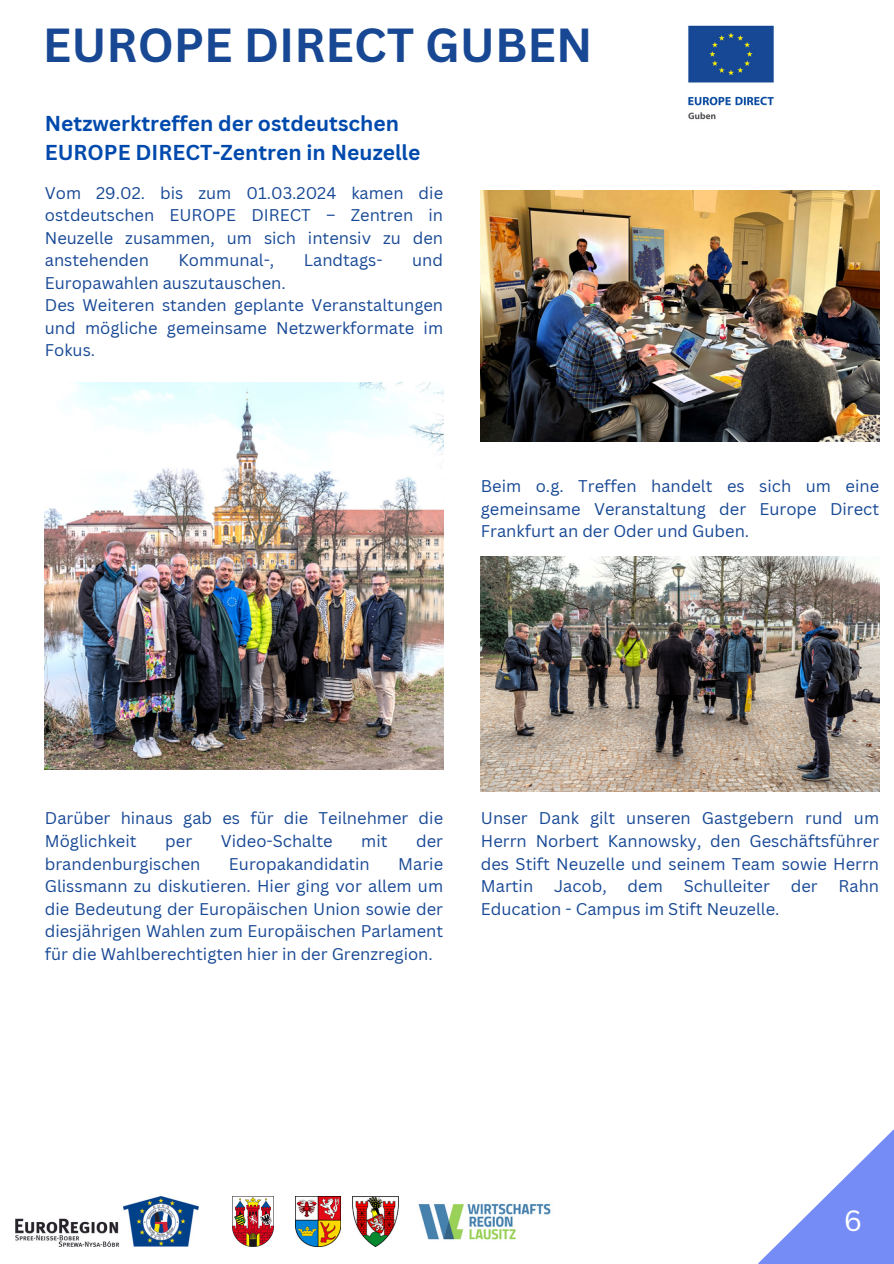
<style>
.page{position:relative;width:894px;height:1264px;background:#fff}
.page>*{position:absolute;margin:0;border:0;box-sizing:border-box;transform-origin:0 0}
.t1{font:700 46.5px "Canva Sans";color:#184893}
.t2{font:28.5px "Canva Sans";color:#fff}
.t3{font:700 21px/29.2px "Canva Sans";color:#004aad}
.t4{font:16.5px/22.5px "Canva Sans";color:#174895;text-align:justify}
</style>
<div class="page">
<svg style="left:758px;top:1130px;width:135px;height:133px"></svg>
<img style="left:688px;top:25px;width:86px;height:95px">
<img style="left:15px;top:1196px;width:184px;height:50px">
<img style="left:233px;top:1196px;width:40px;height:50px">
<img style="left:295px;top:1196px;width:45px;height:50px">
<img style="left:352px;top:1196px;width:47px;height:50px">
<img style="left:418px;top:1203px;width:133px;height:37px">
<img style="left:45px;top:383px;width:398px;height:387px">
<img style="left:480px;top:190px;width:399px;height:251px">
<img style="left:480px;top:556px;width:399px;height:235px">
<p class="t1" style="left:43px;top:12px;width:551px">EUROPE DIRECT GUBEN</p>
<p class="t3" style="left:45px;top:108px;width:377px">Netzwerktreffen der ostdeutschen<br>EUROPE DIRECT-Zentren in Neuzelle</p>
<p class="t4" style="left:45px;top:181px;width:400px">Vom 29.02. bis zum 01.03.2024 kamen die ostdeutschen EUROPE DIRECT – Zentren in Neuzelle zusammen, um sich intensiv zu den anstehenden</p>
<p class="t4" style="left:178px;top:248px;width:97px">Kommunal-,</p>
<p class="t4" style="left:304px;top:248px;width:80px">Landtags-</p>
<p class="t4" style="left:412px;top:248px;width:32px">und</p>
<p class="t4" style="left:45px;top:271px;width:242px">Europawahlen auszutauschen.</p>
<p class="t4" style="left:45px;top:293px;width:399px">Des Weiteren standen geplante Veranstaltungen und mögliche gemeinsame Netzwerkformate im Fokus.</p>
<p class="t4" style="left:480px;top:475px;width:399px">Beim o.g. Treffen handelt es sich um eine gemeinsame Veranstaltung der Europe Direct Frankfurt an der Oder und Guben.</p>
<p class="t4" style="left:45px;top:806px;width:399px">Darüber hinaus gab es für die Teilnehmer die<br>Möglichkeit</p>
<p class="t4" style="left:165px;top:829px;width:28px">per</p>
<p class="t4" style="left:221px;top:829px;width:113px">Video-Schalte</p>
<p class="t4" style="left:361px;top:829px;width:28px">mit</p>
<p class="t4" style="left:416px;top:829px;width:28px">der</p>
<p class="t4" style="left:45px;top:851px;width:157px">brandenburgischen</p>
<p class="t4" style="left:229px;top:851px;width:142px">Europakandidatin</p>
<p class="t4" style="left:45px;top:851px;width:399px;text-indent:353px">Marie Glissmann zu diskutieren. Hier ging vor allem um die Bedeutung der Europäischen Union sowie der diesjährigen Wahlen zum Europäischen Parlament für die Wahlberechtigten hier in der Grenzregion.</p>
<p class="t4" style="left:480px;top:806px;width:400px">Unser Dank gilt unseren Gastgebern rund um Herrn Norbert Kannowsky, den Geschäftsführer des Stift Neuzelle und seinem Team sowie Herrn Martin</p>
<p class="t4" style="left:554px;top:874px;width:54px">Jacob,</p>
<p class="t4" style="left:627px;top:874px;width:37px">dem</p>
<p class="t4" style="left:683px;top:874px;width:88px">Schulleiter</p>
<p class="t4" style="left:790px;top:874px;width:28px">der</p>
<p class="t4" style="left:838px;top:874px;width:42px">Rahn</p>
<p class="t4" style="left:480px;top:896px;width:300px">Education - Campus im Stift Neuzelle.</p>
<p class="t2" style="left:843px;top:1200px;width:20px">6</p>
</div>
